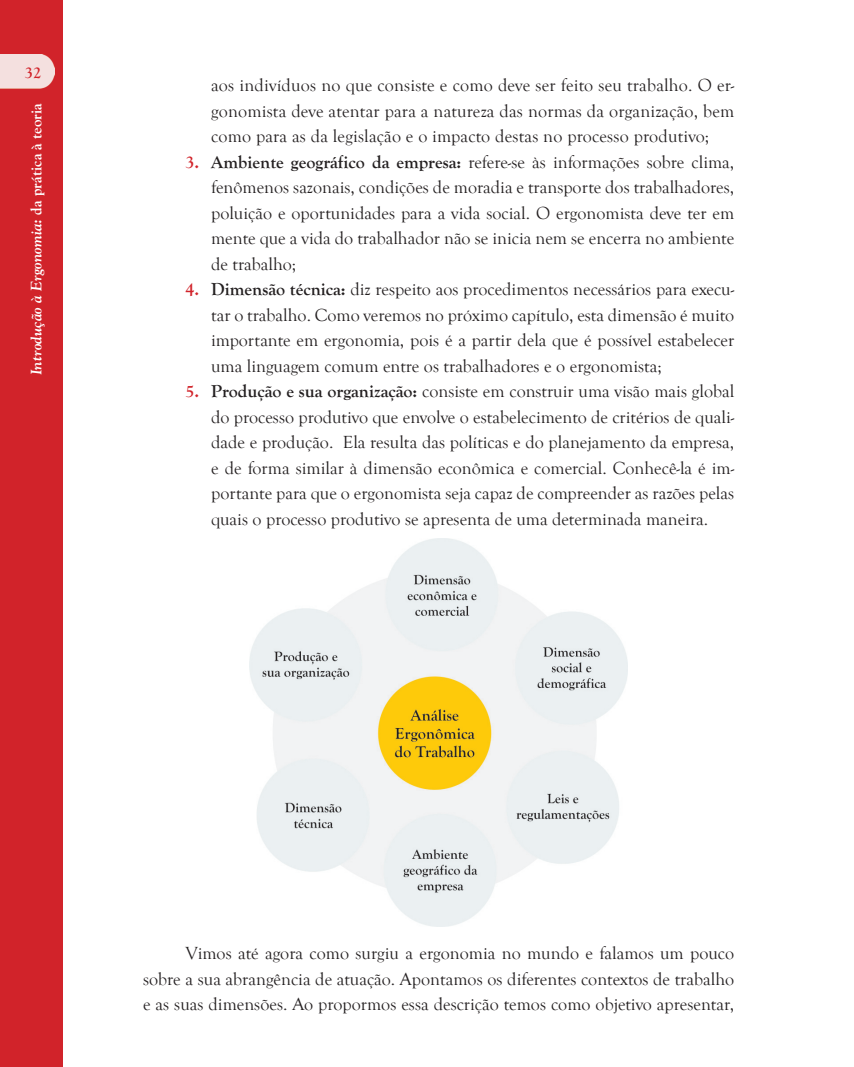
<style>
.page{position:relative;width:854px;height:1067px;background:#fff}
.page>*{position:absolute;margin:0;border:0;box-sizing:border-box;transform-origin:0 0}
.t1{font:18px/25.5px "Goudy Old Style T";color:#231f20;text-align:justify}
.t2{font:700 16.5px "Goudy Old Style T";color:#d1232a}
.t3{font:italic 700 15px "Goudy Std";color:#fff}
.s1{font-style:normal}
.s2{font-weight:700;color:#d1232a}
.s3{font-weight:700}
</style>
<div class="page">
<div style="left:0;top:0;width:63px;height:1066px;background:#d1232a"></div>
<div style="left:0;top:55px;width:54px;height:33px;background:#f4e0df"></div>
<img style="left:250px;top:538px;width:377px;height:387px">
<p class="t2" style="left:25px;top:63px;width:18px">32</p>
<p class="t3" style="left:31px;top:375px;width:274px;rotate:-90deg">Introdução à Ergonomia: <span class="s1">da prática à teoria</span></p>
<p class="t1" style="left:211px;top:72px;width:525px">aos indivíduos no que consiste e como deve ser feito seu trabalho. O er&shy;gonomista deve atentar para a natureza das normas da organização, bem como para as da legislação e o impacto destas no processo produtivo;</p>
<p class="t1" style="left:211px;top:149px;width:524px;text-indent:-26px"><span class="s2">3.</span> <span class="s3">Ambiente geográfico da empresa:</span> refere-se às informações sobre clima, fenômenos sazonais, condições de moradia e transporte dos trabalhadores, poluição e oportunidades para a vida social. O ergonomista deve ter em mente que a vida do trabalhador não se inicia nem se encerra no ambiente de trabalho;</p>
<p class="t1" style="left:211px;top:276px;width:524px;text-indent:-26px"><span class="s2">4.</span> <span class="s3">Dimensão técnica:</span> diz respeito aos procedimentos necessários para execu&shy;tar o trabalho. Como veremos no próximo capítulo, esta dimensão é muito importante em ergonomia, pois é a partir dela que é possível estabelecer uma linguagem comum entre os trabalhadores e o ergonomista;</p>
<p class="t1" style="left:211px;top:378px;width:525px;text-indent:-26px"><span class="s2">5.</span> <span class="s3">Produção e sua organização:</span> consiste em construir uma visão mais global do processo produtivo que envolve o estabelecimento de critérios de quali&shy;dade e produção. Ela resulta das políticas e do planejamento da empresa, e de forma similar à dimensão econômica e comercial. Conhecê-la é im&shy;portante para que o ergonomista seja capaz de compreender as razões pelas quais o processo produtivo se apresenta de uma determinada maneira.</p>
<p class="t1" style="left:143px;top:940px;width:592px;text-indent:43px">Vimos até agora como surgiu a ergonomia no mundo e falamos um pouco sobre a sua abrangência de atuação. Apontamos os diferentes contextos de trabalho e as suas dimensões. Ao propormos essa descrição temos como objetivo apresentar,</p>
</div>
